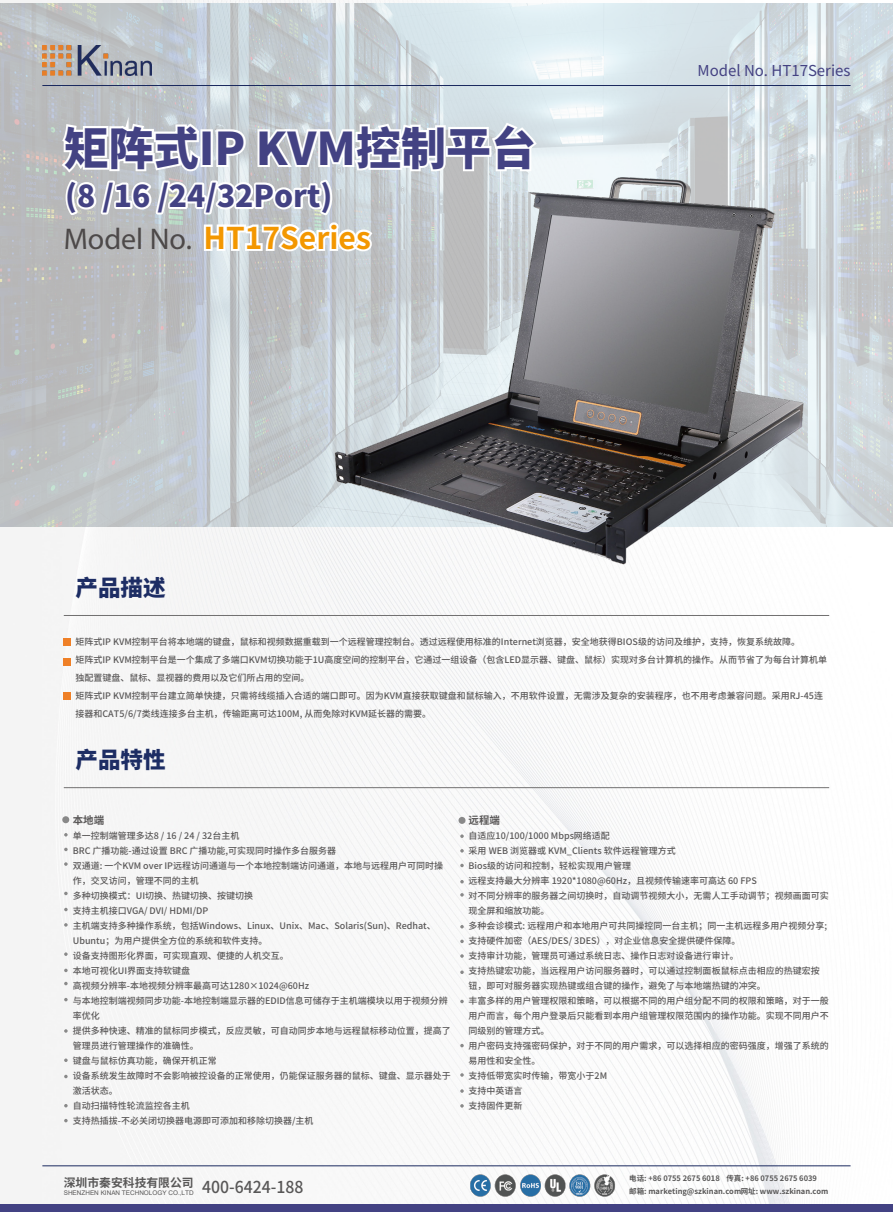
<style>
.page{position:relative;width:893px;height:1212px;background:#fff}
.page>*{position:absolute;margin:0;border:0;box-sizing:border-box;transform-origin:0 0}
.t1{font:800 45px "Source Han Sans CN";color:#434283}
.t2{font:700 30px "Source Han Sans CN";color:#f39700}
.t3{font:800 30px "Source Han Sans CN";color:#434283}
.t4{font:800 22.5px "Source Han Sans CN";color:#1d2d64}
.t5{font:500 16.5px "Source Han Sans CN";color:#585757;scale:.96 1}
.t6{font:15px "Source Han Sans CN";color:#444283}
.t7{font:700 11.85px "Source Han Sans CN";color:#585757}
.t8{font:700 10.5px "Source Han Sans CN";color:#595757}
.t9{font:500 9px/15px "Source Han Sans CN";color:#595757}
.t10{font:700 7.5px/12.8px "Source Han Sans CN";color:#585757}
.t11{font:6.45px "Arial";color:#585757}
.s1{font-family:"Myriad Pro";font-weight:400;color:#4d4949}
</style>
<div class="page">
<img style="left:0;top:527px;width:851px;height:677px">
<hr style="left:64px;top:787px;width:765px;height:1px;background:#727171">
<div style="left:0;top:1204px;width:893px;height:8px;background:#434283"></div>
<img style="left:0;top:3px;width:893px;height:524px">
<img style="left:43px;top:46px;width:109px;height:29px">
<hr style="left:42px;top:85px;width:808px;height:1px;background:#1b2a5f">
<hr style="left:42px;top:1165px;width:808px;height:1px;background:#1b2a5f">
<hr style="left:64px;top:615px;width:765px;height:1px;background:#727171">
<div style="left:64px;top:638px;width:7px;height:7px;background:#ef8027"></div>
<div style="left:64px;top:659px;width:7px;height:7px;background:#ef8027"></div>
<div style="left:64px;top:692px;width:7px;height:7px;background:#ef8027"></div>
<div style="left:62px;top:816px;width:7px;height:7px;background:#898989;border-radius:50%"></div>
<svg style="left:64px;top:833px;width:4px;height:3px"></svg>
<svg style="left:64px;top:848px;width:4px;height:3px"></svg>
<svg style="left:64px;top:862px;width:4px;height:4px"></svg>
<svg style="left:64px;top:892px;width:4px;height:3px"></svg>
<svg style="left:64px;top:908px;width:4px;height:3px"></svg>
<svg style="left:64px;top:923px;width:4px;height:4px"></svg>
<svg style="left:64px;top:952px;width:4px;height:4px"></svg>
<svg style="left:64px;top:969px;width:4px;height:3px"></svg>
<svg style="left:64px;top:982px;width:4px;height:3px"></svg>
<svg style="left:64px;top:998px;width:4px;height:3px"></svg>
<svg style="left:64px;top:1029px;width:4px;height:4px"></svg>
<svg style="left:64px;top:1119px;width:4px;height:3px"></svg>
<svg style="left:64px;top:1058px;width:4px;height:4px"></svg>
<svg style="left:64px;top:1075px;width:4px;height:3px"></svg>
<svg style="left:64px;top:1104px;width:4px;height:3px"></svg>
<svg style="left:460px;top:834px;width:4px;height:4px"></svg>
<svg style="left:460px;top:849px;width:4px;height:3px"></svg>
<svg style="left:460px;top:864px;width:4px;height:3px"></svg>
<svg style="left:460px;top:880px;width:4px;height:3px"></svg>
<svg style="left:460px;top:893px;width:4px;height:3px"></svg>
<svg style="left:460px;top:1104px;width:4px;height:3px"></svg>
<svg style="left:460px;top:925px;width:4px;height:3px"></svg>
<svg style="left:460px;top:939px;width:4px;height:4px"></svg>
<svg style="left:460px;top:954px;width:4px;height:4px"></svg>
<svg style="left:460px;top:970px;width:4px;height:4px"></svg>
<svg style="left:460px;top:1000px;width:4px;height:3px"></svg>
<svg style="left:460px;top:1044px;width:4px;height:3px"></svg>
<svg style="left:460px;top:1073px;width:4px;height:4px"></svg>
<svg style="left:460px;top:1089px;width:4px;height:4px"></svg>
<div style="left:458px;top:817px;width:7px;height:7px;background:#898989;border-radius:50%"></div>
<img style="left:240px;top:120px;width:651px;height:477px">
<img style="left:469px;top:1170px;width:152px;height:34px">
<svg style="left:58px;top:101px;width:482px;height:152px"></svg>
<h1 class="t1" style="left:64px;top:123px;width:474px">矩阵式IP KVM控制平台</h1>
<h2 class="t3" style="left:65px;top:179px;width:269px">(8 /16 /24/32Port)</h2>
<h2 class="t2" style="left:64px;top:221px;width:308px"><span class="s1">Model No.</span> HT17Series</h2>
<h3 class="t6" style="left:697px;top:62px;width:155px">Model No. HT17Series</h3>
<h3 class="t4" style="left:76px;top:575px;width:91px">产品描述</h3>
<p class="t9" style="left:76px;top:633px;width:753px;line-height:18px">矩阵式IP KVM控制平台将本地端的键盘，鼠标和视频数据重载到一个远程管理控制台。透过远程使用标准的Internet浏览器，安全地获得BIOS级的访问及维护，支持，恢复系统故障。<br>矩阵式IP KVM控制平台是一个集成了多端口KVM切换功能于1U高度空间的控制平台，它通过一组设备（包含LED显示器、键盘、鼠标）实现对多台计算机的操作。从而节省了为每台计算机单独配置键盘、鼠标、显视器的费用以及它们所占用的空间。<br>矩阵式IP KVM控制平台建立简单快捷，只需将线缆插入合适的端口即可。因为KVM直接获取键盘和鼠标输入，不用软件设置，无需涉及复杂的安装程序，也不用考虑兼容问题。采用RJ-45连接器和CAT5/6/7类线连接多台主机，传输距离可达100M, 从而免除对KVM延长器的需要。</p>
<h3 class="t4" style="left:76px;top:747px;width:91px">产品特性</h3>
<p class="t8" style="left:73px;top:814px;width:33px">本地端</p>
<p class="t9" style="left:73px;top:828px;width:379px">单一控制端管理多达8 / 16 / 24 / 32台主机<br>BRC 广播功能-通过设置 BRC 广播功能,可实现同时操作多台服务器<br>双通道: 一个KVM over IP远程访问通道与一个本地控制端访问通道，本地与远程用户可同时操作，交叉访问，管理不同的主机<br>多种切换模式：UI切换、热键切换、按键切换<br>支持主机接口VGA/ DVI/ HDMI/DP<br>主机端支持多种操作系统，包括Windows、Linux、Unix、Mac、Solaris(Sun)、Redhat、<br>Ubuntu；为用户提供全方位的系统和软件支持。<br>设备支持图形化界面，可实现直观、便捷的人机交互。<br>本地可视化UI界面支持软键盘<br>高视频分辨率-本地视频分辨率最高可达1280×1024@60Hz<br>与本地控制端视频同步功能-本地控制端显示器的EDID信息可储存于主机端模块以用于视频分辨率优化<br>提供多种快速、精准的鼠标同步模式，反应灵敏，可自动同步本地与远程鼠标移动位置，提高了管理员进行管理操作的准确性。<br>键盘与鼠标仿真功能，确保开机正常<br>设备系统发生故障时不会影响被控设备的正常使用，仍能保证服务器的鼠标、键盘、显示器处于激活状态。<br>自动扫描特性轮流监控各主机<br>支持热插拔-不必关闭切换器电源即可添加和移除切换器/主机</p>
<p class="t8" style="left:469px;top:814px;width:33px">远程端</p>
<p class="t9" style="left:469px;top:828px;width:362px">自适应10/100/1000 Mbps网络适配<br>采用 WEB 浏览器或 KVM_Clients 软件远程管理方式<br>Bios级的访问和控制，轻松实现用户管理<br>远程支持最大分辨率 1920*1080@60Hz，且视频传输速率可高达 60 FPS<br>对不同分辨率的服务器之间切换时，自动调节视频大小，无需人工手动调节；视频画面可实现全屏和缩放功能。<br>多种会诊模式: 远程用户和本地用户可共同操控同一台主机；同一主机远程多用户视频分享;支持硬件加密（AES/DES/ 3DES），对企业信息安全提供硬件保障。<br>支持审计功能，管理员可通过系统日志、操作日志对设备进行审计。<br>支持热键宏功能，当远程用户访问服务器时，可以通过控制面板鼠标点击相应的热键宏按钮，即可对服务器实现热键或组合键的操作，避免了与本地端热键的冲突。<br>丰富多样的用户管理权限和策略，可以根据不同的用户组分配不同的权限和策略，对于一般用户而言，每个用户登录后只能看到本用户组管理权限范围内的操作功能。实现不同用户不同级别的管理方式。<br>用户密码支持强密码保护，对于不同的用户需求，可以选择相应的密码强度，增强了系统的易用性和安全性。<br>支持低带宽实时传输，带宽小于2M<br>支持中英语言<br>支持固件更新</p>
<h3 class="t7" style="left:64px;top:1176px;width:131px">深圳市秦安科技有限公司</h3>
<p class="t11" style="left:64px;top:1188px;width:131px">SHENZHEN KINAN TECHNOLOGY CO.,LTD</p>
<h3 class="t5" style="left:202px;top:1177px;width:107px">400-6424-188</h3>
<p class="t10" style="left:629px;top:1172px;width:201px">电话: +86 0755 2675 6018 传真: +86 0755 2675 6039<br>邮箱: marketing@szkinan.com网址: www.szkinan.com</p>
</div>
